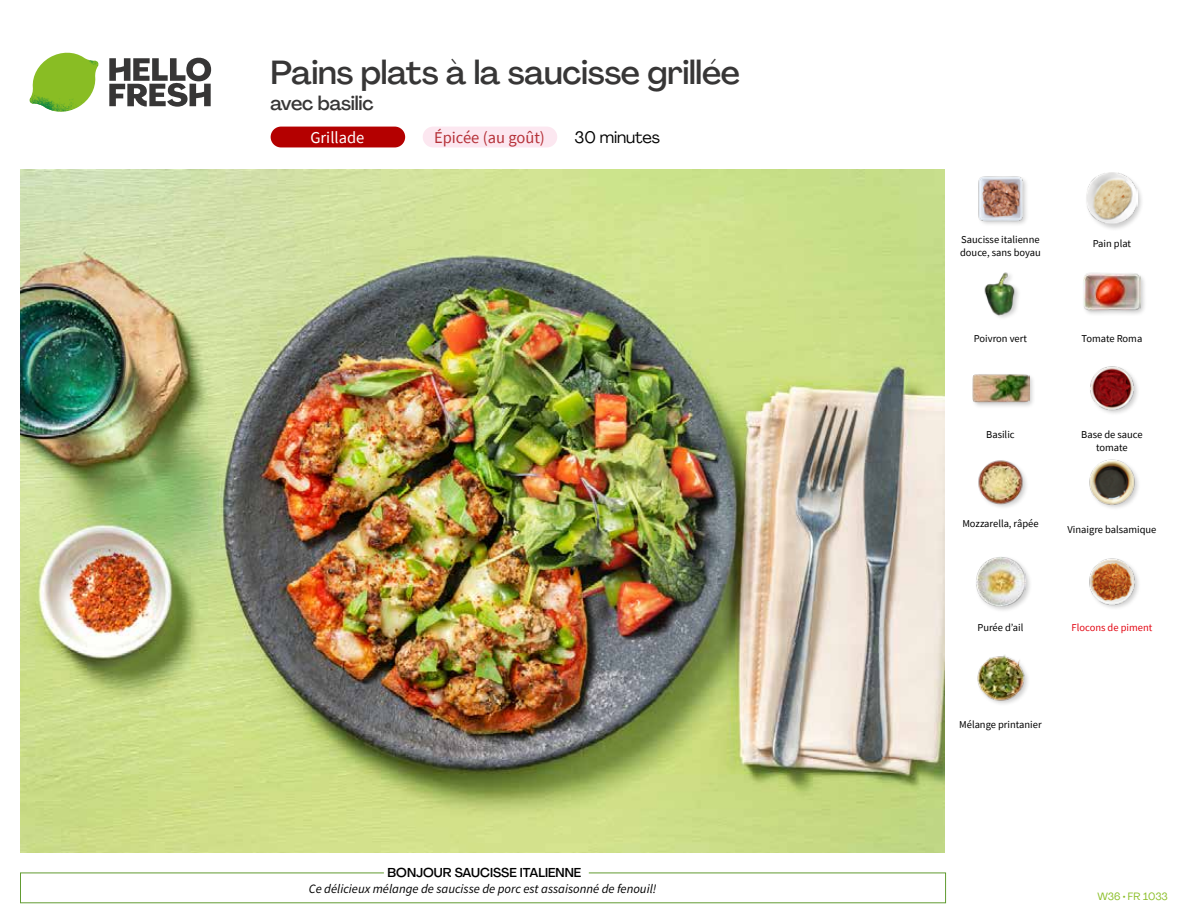
<style>
.page{position:relative;width:1188px;height:918px;background:#fff}
.page>*{position:absolute;margin:0;border:0;box-sizing:border-box;transform-origin:0 0}
.t1{font:500 33px "Agrandir";letter-spacing:-.01em;color:#373636}
.t2{font:500 19.5px "Agrandir";letter-spacing:-.01em;color:#373636}
.t3{font:16.5px "Source Sans Pro";color:#b53138}
.t4{font:16.5px "Agrandir";letter-spacing:-.01em;color:#000}
.t5{font:16.5px "Source Sans Pro";color:#fff}
.t6{font:italic 12.75px "Source Sans Pro";color:#000}
.t7{font:500 12.75px "Agrandir";color:#000}
.t8{font:10.5px/13.5px "Source Sans Pro";color:#000}
.t9{font:10.5px "Source Sans Pro";color:#e30613}
.t10{font:10.5px "Agrandir";color:#89bd24}
</style>
<div class="page">
<svg style="left:109px;top:57px;width:102px;height:50px"></svg>
<svg style="left:34px;top:53px;width:62px;height:40px"></svg>
<img style="left:67px;top:53px;width:32px;height:26px">
<img style="left:33px;top:75px;width:59px;height:11px">
<img style="left:29px;top:79px;width:61px;height:33px">
<img style="left:65px;top:86px;width:27px;height:25px">
<img style="left:21px;top:170px;width:924px;height:682px">
<div style="left:271px;top:127px;width:134px;height:20px;background:#b40000;border-radius:10px"></div>
<div style="left:423px;top:127px;width:134px;height:20px;background:#fce7f0;border-radius:10px"></div>
<img style="left:977px;top:655px;width:51px;height:49px">
<img style="left:1089px;top:558px;width:50px;height:50px">
<div style="left:975px;top:555px;width:57px;height:58px;background:#000;opacity:.2"></div>
<img style="left:975px;top:556px;width:51px;height:51px">
<img style="left:1089px;top:459px;width:50px;height:49px">
<img style="left:978px;top:460px;width:49px;height:48px">
<img style="left:1090px;top:366px;width:48px;height:48px">
<div style="left:972px;top:373px;width:63px;height:36px;background:#000;opacity:.2"></div>
<img style="left:972px;top:373px;width:57px;height:36px">
<div style="left:1082px;top:272px;width:65px;height:45px;background:#000;opacity:.2"></div>
<img style="left:1083px;top:272px;width:58px;height:45px">
<img style="left:984px;top:272px;width:35px;height:46px">
<div style="left:1085px;top:172px;width:59px;height:59px;background:#000;opacity:.2"></div>
<img style="left:1086px;top:173px;width:51px;height:51px">
<img style="left:978px;top:176px;width:49px;height:48px">
<h1 class="t1" style="left:271px;top:52px;width:471px">Pains plats à la saucisse grillée</h1>
<h2 class="t2" style="left:271px;top:91px;width:105px">avec basilic</h2>
<h3 class="t5" style="left:310px;top:127px;width:56px">Grillade</h3>
<h3 class="t3" style="left:434px;top:127px;width:112px">Épicée (au goût)</h3>
<h3 class="t4" style="left:575px;top:127px;width:87px">30 minutes</h3>
<p class="t7" style="left:388px;top:864px;width:195px">BONJOUR SAUCISSE ITALIENNE</p>
<p class="t6" style="left:309px;top:881px;width:349px">Ce délicieux mélange de saucisse de porc est assaisonné de fenouil!</p>
<p class="t8" style="left:960px;top:232px;width:82px">Saucisse italienne douce, sans boyau</p>
<p class="t8" style="left:974px;top:331px;width:55px">Poivron vert</p>
<p class="t8" style="left:1093px;top:237px;width:40px">Pain plat</p>
<p class="t8" style="left:1082px;top:331px;width:62px">Tomate Roma</p>
<p class="t8" style="left:986px;top:427px;width:30px">Basilic</p>
<p class="t8" style="left:962px;top:517px;width:78px">Mozzarella, râpée</p>
<p class="t8" style="left:1081px;top:427px;width:63px;text-align:center">Base de sauce tomate</p>
<p class="t8" style="left:1067px;top:522px;width:91px">Vinaigre balsamique</p>
<p class="t8" style="left:977px;top:621px;width:47px">Purée d’ail</p>
<p class="t9" style="left:1072px;top:621px;width:82px">Flocons de piment</p>
<p class="t8" style="left:959px;top:718px;width:84px">Mélange printanier</p>
<p class="t10" style="left:1097px;top:890px;width:72px">W36 • FR 1033</p>
</div>
